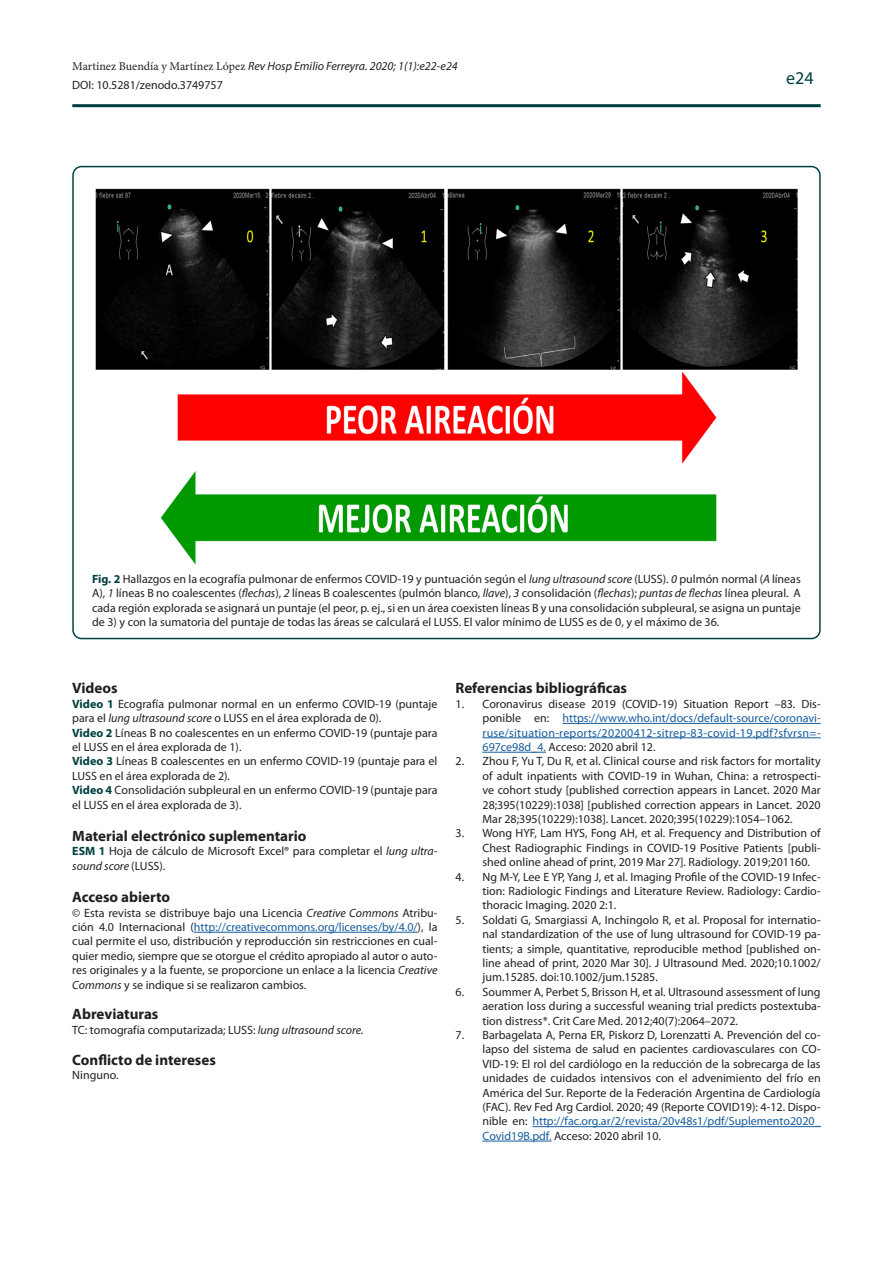
<style>
.page{position:relative;width:893px;height:1263px;background:#fff}
.page>*{position:absolute;margin:0;border:0;box-sizing:border-box;transform-origin:0 0}
.t1{font:18px "Myriad Pro";color:#004040}
.t2{font:700 15px "Myriad Pro";color:#231f20}
.t3{font:12px/14.4px "Myriad Pro";color:#231f20;text-align:justify}
.t4{font:12px/14.4px "Myriad Pro";letter-spacing:.015em;color:#175d9e;text-align:justify}
.t5{font:italic 12px "Myriad Pro";color:#231f20}
.s1{font-family:"Minion Pro";font-style:normal}
.s2{font-weight:700;color:#004040}
.s3{font-style:italic}
.s4{color:#175d9e}
.s5{color:#231f20}
</style>
<div class="page">
<hr style="left:72px;top:104px;width:749px;height:3px;background:#004040">
<hr style="left:562px;top:723px;width:259px;height:1px;background:#175d9e">
<hr style="left:482px;top:737px;width:339px;height:1px;background:#175d9e">
<hr style="left:482px;top:752px;width:64px;height:1px;background:#175d9e">
<hr style="left:532px;top:1126px;width:289px;height:1px;background:#175d9e">
<hr style="left:482px;top:1141px;width:69px;height:1px;background:#175d9e">
<hr style="left:194px;top:932px;width:224px;height:1px;background:#175d9e">
<div style="left:72px;top:166px;width:749px;height:473px;border:2px solid #004040;border-radius:9px"></div>
<img style="left:95px;top:188px;width:703px;height:377px">
<p class="t5" style="left:72px;top:59px;width:387px"><span class="s1">Martínez Buendía y Martínez López</span> Rev Hosp Emilio Ferreyra. 2020; 1(1):e22-e24</p>
<p class="t3" style="left:72px;top:77px;width:152px">DOI: 10.5281/zenodo.3749757</p>
<p class="t1" style="left:786px;top:67px;width:29px">e24</p>
<p class="t3" style="left:92px;top:571px;width:710px"><span class="s2">Fig. 2</span> Hallazgos en la ecografía pulmonar de enfermos COVID-19 y puntuación según el <span class="s3">lung ultrasound score</span> (LUSS). <span class="s3">0</span> pulmón normal (<span class="s3">A</span> líneas A), <span class="s3">1</span> líneas B no coalescentes (<span class="s3">flechas</span>), <span class="s3">2</span> líneas B coalescentes (pulmón blanco, <span class="s3">llave</span>), <span class="s3">3</span> consolidación (<span class="s3">flechas</span>); <span class="s3">puntas de flechas</span> línea pleural. A cada región explorada se asignará un puntaje (el peor, p. ej., si en un área coexisten líneas B y una consolidación subpleural, se asigna un puntaje de 3) y con la sumatoria del puntaje de todas las áreas se calculará el LUSS. El valor mínimo de LUSS es de 0, y el máximo de 36.</p>
<p class="t2" style="left:72px;top:678px;width:47px">Videos</p>
<p class="t3" style="left:72px;top:696px;width:367px"><span class="s2">Video 1</span> Ecografía pulmonar normal en un enfermo COVID-19 (puntaje para el <span class="s3">lung ultrasound score</span> o LUSS en el área explorada de 0).</p>
<p class="t3" style="left:72px;top:725px;width:367px"><span class="s2">Video 2</span> Líneas B no coalescentes en un enfermo COVID-19 (puntaje para el LUSS en el área explorada de 1).</p>
<p class="t3" style="left:72px;top:754px;width:367px"><span class="s2">Video 3</span> Líneas B coalescentes en un enfermo COVID-19 (puntaje para el<br>LUSS en el área explorada de 2).</p>
<p class="t3" style="left:72px;top:783px;width:367px"><span class="s2">Video 4</span> Consolidación subpleural en un enfermo COVID-19 (puntaje para el LUSS en el área explorada de 3).</p>
<p class="t2" style="left:72px;top:826px;width:236px">Material electrónico suplementario</p>
<p class="t3" style="left:72px;top:844px;width:367px"><span class="s2">ESM 1</span> Hoja de cálculo de Microsoft Excel® para completar el <span class="s3">lung ultra&shy;sound score</span> (LUSS).</p>
<p class="t2" style="left:72px;top:887px;width:99px">Acceso abierto</p>
<p class="t3" style="left:72px;top:905px;width:367px">© Esta revista se distribuye bajo una Licencia <span class="s3">Creative Commons</span> Atribu&shy;ción 4.0 Internacional (<span class="s4">http://creativecommons.org/licenses/by/4.0/</span>), la cual permite el uso, distribución y reproducción sin restricciones en cual&shy;quier medio, siempre que se otorgue el crédito apropiado al autor o auto&shy;res originales y a la fuente, se proporcione un enlace a la licencia <span class="s3">Creative Commons</span> y se indique si se realizaron cambios.</p>
<p class="t2" style="left:72px;top:1004px;width:88px">Abreviaturas</p>
<p class="t3" style="left:72px;top:1022px;width:293px">TC: tomografía computarizada; LUSS: <span class="s3">lung ultrasound score.</span></p>
<p class="t2" style="left:72px;top:1050px;width:145px">Conflicto de intereses</p>
<p class="t3" style="left:72px;top:1067px;width:48px">Ninguno.</p>
<p class="t2" style="left:455px;top:678px;width:173px">Referencias bibliográficas</p>
<p class="t4" style="left:482px;top:696px;width:340px;text-indent:-27px"><span class="s5">1. Coronavirus disease 2019 (COVID-19) Situation Report –83. Dis&shy;ponible en:</span> https://www.who.int/docs/default-source/coronavi&shy;ruse/situation-reports/20200412-sitrep-83-covid-19.pdf?sfvrsn=- 697ce98d_4. <span class="s5">Acceso: 2020 abril 12.</span></p>
<p class="t3" style="left:482px;top:754px;width:340px;text-indent:-27px">2. Zhou F, Yu T, Du R, et al. Clinical course and risk factors for mortality of adult inpatients with COVID-19 in Wuhan, China: a retrospecti&shy;ve cohort study [published correction appears in Lancet. 2020 Mar 28;395(10229):1038] [published correction appears in Lancet. 2020<br>Mar 28;395(10229):1038]. Lancet. 2020;395(10229):1054–1062.</p>
<p class="t3" style="left:482px;top:826px;width:340px;text-indent:-27px">3. Wong HYF, Lam HYS, Fong AH, et al. Frequency and Distribution of Chest Radiographic Findings in COVID-19 Positive Patients [publi&shy;shed online ahead of print, 2019 Mar 27]. Radiology. 2019;201160.</p>
<p class="t3" style="left:482px;top:869px;width:340px;text-indent:-27px">4. Ng M-Y, Lee E YP, Yang J, et al. Imaging Profile of the COVID-19 Infec&shy;tion: Radiologic Findings and Literature Review. Radiology: Cardio&shy;thoracic Imaging. 2020 2:1.</p>
<p class="t3" style="left:482px;top:912px;width:340px;text-indent:-27px">5. Soldati G, Smargiassi A, Inchingolo R, et al. Proposal for internatio&shy;nal standardization of the use of lung ultrasound for COVID-19 pa&shy;tients; a simple, quantitative, reproducible method [published on&shy;line ahead of print, 2020 Mar 30]. J Ultrasound Med. 2020;10.1002/ jum.15285. doi:10.1002/jum.15285.</p>
<p class="t3" style="left:482px;top:984px;width:340px;text-indent:-27px">6. Soummer A, Perbet S, Brisson H, et al. Ultrasound assessment of lung aeration loss during a successful weaning trial predicts postextuba&shy;tion distress*. Crit Care Med. 2012;40(7):2064–2072.</p>
<p class="t3" style="left:482px;top:1028px;width:340px;text-indent:-27px">7. Barbagelata A, Perna ER, Piskorz D, Lorenzatti A. Prevención del co&shy;lapso del sistema de salud en pacientes cardiovasculares con CO-VID-19: El rol del cardiólogo en la reducción de la sobrecarga de las unidades de cuidados intensivos con el advenimiento del frío en América del Sur. Reporte de la Federación Argentina de Cardiología (FAC). Rev Fed Arg Cardiol. 2020; 49 (Reporte COVID19): 4-12. Dispo&shy;nible en: <span class="s4">http://fac.org.ar/2/revista/20v48s1/pdf/Suplemento2020_ Covid19B.pdf.</span> Acceso: 2020 abril 10.</p>
</div>
